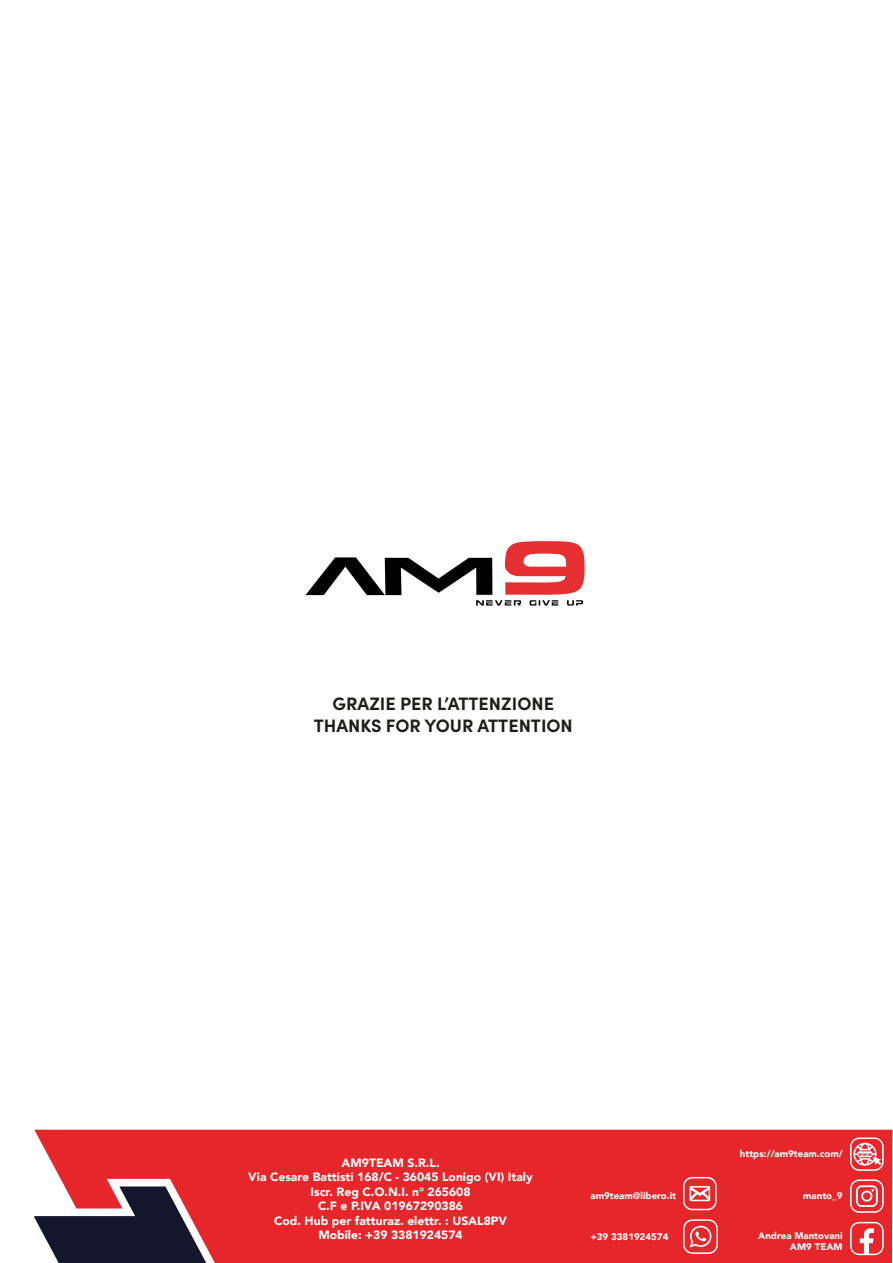
<style>
.page{position:relative;width:893px;height:1263px;background:#fff}
.page>*{position:absolute;margin:0;border:0;box-sizing:border-box;transform-origin:0 0}
.t1{font:700 18px/21.6px "Sofia Pro";color:#1d1d1b;text-align:center}
.t2{font:900 12px/14.4px "Avenir";color:#fff;text-align:center}
.t3{font:900 9.6px/10.5px "Avenir";color:#fff;text-align:right}
.t4{font:700 5.55px "Sofia Pro";color:#e0091a}
</style>
<div class="page">
<div style="left:34px;top:1130px;width:858px;height:133px;background:#e6262a"></div>
<svg style="left:34px;top:1186px;width:172px;height:77px"></svg>
<div style="left:850px;top:1179px;width:34px;height:34px;border:2px solid #fff;border-radius:8px"></div>
<svg style="left:856px;top:1185px;width:22px;height:22px"></svg>
<div style="left:850px;top:1222px;width:34px;height:33px;border:2px solid #fff;border-radius:8px"></div>
<svg style="left:860px;top:1228px;width:14px;height:26px"></svg>
<div style="left:683px;top:1177px;width:34px;height:33px;border:2px solid #fff;border-radius:8px"></div>
<svg style="left:688px;top:1185px;width:23px;height:17px"></svg>
<div style="left:850px;top:1137px;width:34px;height:34px;border:2px solid #fff;border-radius:8px"></div>
<svg style="left:853px;top:1143px;width:28px;height:23px"></svg>
<div style="left:683px;top:1219px;width:35px;height:35px;border:2px solid #fff;border-radius:9px"></div>
<svg style="left:689px;top:1226px;width:22px;height:21px"></svg>
<svg style="left:305px;top:541px;width:280px;height:65px"></svg>
<h1 class="t1" style="left:314px;top:691px;width:261px">GRAZIE PER L’ATTENZIONE<br>THANKS FOR YOUR ATTENTION</h1>
<p class="t2" style="left:248px;top:1155px;width:286px">AM9TEAM S.R.L.<br>Via Cesare Battisti 168/C - 36045 Lonigo (VI) Italy<br>Iscr. Reg C.O.N.I. n° 265608<br>C.F e P.IVA 01967290386<br>Cod. Hub per fatturaz. elettr. : USAL8PV<br>Mobile: +39 3381924574</p>
<p class="t3" style="left:590px;top:1190px;width:87px">am9team@libero.it</p>
<p class="t3" style="left:590px;top:1231px;width:79px">+39 3381924574</p>
<p class="t3" style="left:740px;top:1148px;width:104px">https://am9team.com/</p>
<p class="t3" style="left:803px;top:1190px;width:41px">manto_9</p>
<p class="t3" style="left:758px;top:1230px;width:86px">Andrea Mantovani<br>AM9 TEAM</p>
<p class="t4" style="left:858px;top:1149px;width:16px">www</p>
</div>
